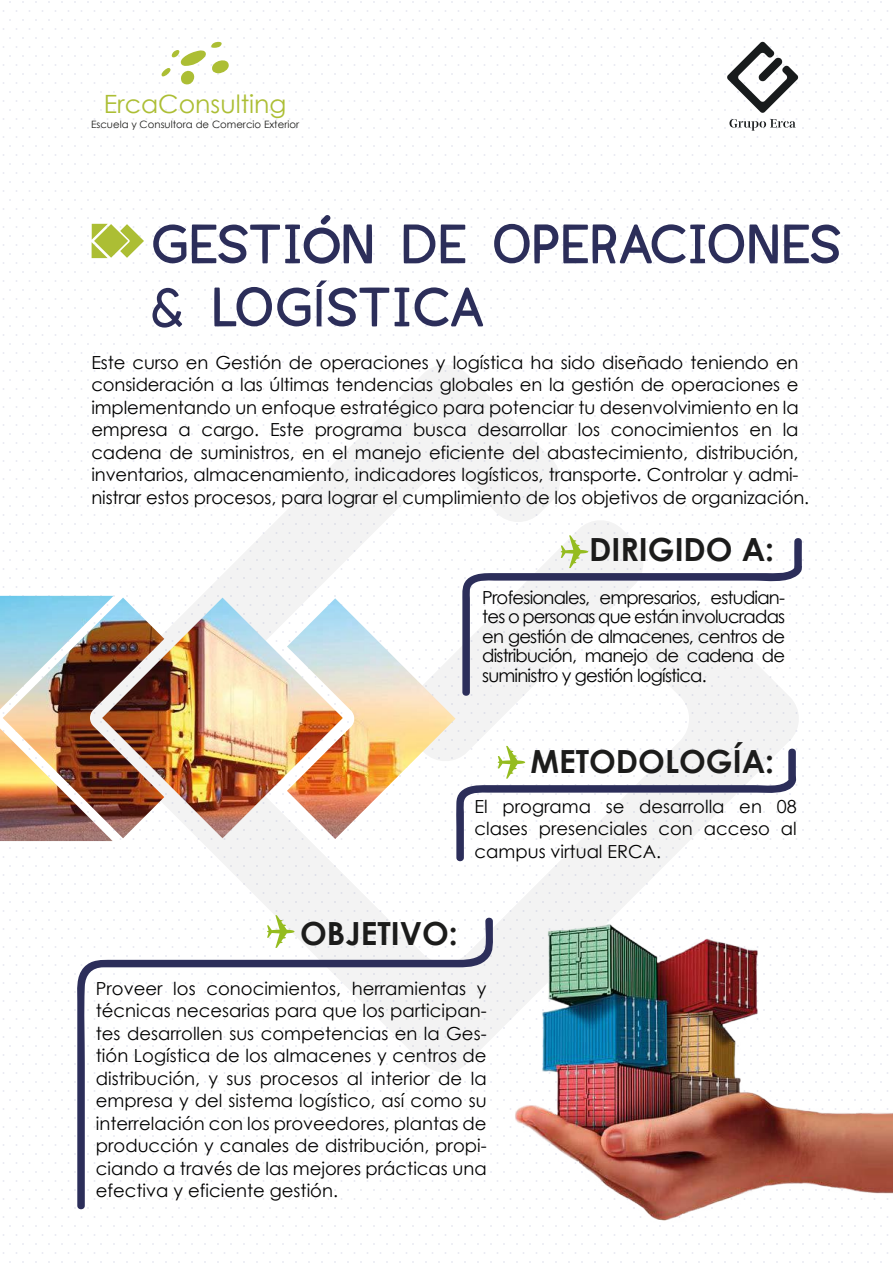
<style>
.page{position:relative;width:893px;height:1263px;background:#fff}
.page>*{position:absolute;margin:0;border:0;box-sizing:border-box;transform-origin:0 0}
.t1{font:55.5px/63px "cream DEMO";letter-spacing:-.025em;color:#2c2e5a}
.t2{font:700 31.95px "Century Gothic";color:#1c1c1b}
.t3{font:25.2px "Century Gothic";color:#acbe34}
.t4{font:18px/22.5px "Century Gothic";letter-spacing:-.005em;color:#000;text-align:justify}
.t5{font:10.2px "Century Gothic";color:#1d1d1b}
.s1{font-family:"Aristotelica Display Trial Dm Bd"}
.s2{font-size:52.5px}
.s3{font-family:"Myriad Pro"}
</style>
<div class="page">
<img style="left:287px;top:604px;width:168px;height:235px">
<img style="left:3px;top:709px;width:99px;height:19px">
<img style="left:102px;top:598px;width:241px;height:240px">
<img style="left:0;top:596px;width:114px;height:113px">
<img style="left:0;top:728px;width:113px;height:113px">
<svg style="left:92px;top:224px;width:52px;height:34px"></svg>
<svg style="left:275px;top:915px;width:20px;height:1px"></svg>
<svg style="left:569px;top:535px;width:19px;height:2px"></svg>
<svg style="left:77px;top:916px;width:417px;height:294px"></svg>
<svg style="left:461px;top:537px;width:341px;height:160px"></svg>
<svg style="left:456px;top:746px;width:341px;height:116px"></svg>
<svg style="left:161px;top:41px;width:68px;height:44px"></svg>
<svg style="left:727px;top:42px;width:71px;height:71px"></svg>
<svg style="left:729px;top:119px;width:67px;height:12px"></svg>
<img style="left:511px;top:922px;width:382px;height:299px">
<h3 class="t3" style="left:104px;top:87px;width:184px">ErcaConsulting</h3>
<p class="t5" style="left:91px;top:117px;width:210px">Escuela y Consultora de Comercio Exterior</p>
<h1 class="t1" style="left:150px;top:215px;width:695px">GESTI<span class="s1">Ó</span>N DE OPERACIONES <span class="s2">&amp;</span> LOG<span class="s3">Í</span>STICA</h1>
<p class="t4" style="left:91px;top:351px;width:719px;text-align:left">Este curso en Gestión de operaciones y logística ha sido diseñado teniendo en consideración a las últimas tendencias globales en la gestión de operaciones e implementando un enfoque estratégico para potenciar tu desenvolvimiento en la empresa a cargo. Este programa busca desarrollar los conocimientos en la cadena de suministros, en el manejo eficiente del abastecimiento, distribución, inventarios, almacenamiento, indicadores logísticos, transporte. Controlar y admi&shy;nistrar estos procesos, para lograr el cumplimiento de los objetivos de organización.</p>
<h2 class="t2" style="left:589px;top:525px;width:187px">DIRIGIDO A:</h2>
<p class="t4" style="left:482px;top:587px;width:305px;line-height:19.5px">Profesionales, empresarios, estudian&shy;tes o personas que están involucradas en gestión de almacenes, centros de distribución, manejo de cadena de suministro y gestión logística.</p>
<h2 class="t2" style="left:530px;top:737px;width:245px">METODOLOGÍA:</h2>
<p class="t4" style="left:475px;top:795px;width:323px">El programa se desarrolla en 08 clases presenciales con acceso al campus virtual ERCA.</p>
<h2 class="t2" style="left:300px;top:909px;width:159px">OBJETIVO:</h2>
<p class="t4" style="left:96px;top:977px;width:392px">Proveer los conocimientos, herramientas y técnicas necesarias para que los participan&shy;tes desarrollen sus competencias en la Ges&shy;tión Logística de los almacenes y centros de distribución, y sus procesos al interior de la empresa y del sistema logístico, así como su interrelación con los proveedores, plantas de producción y canales de distribución, propi&shy;ciando a través de las mejores prácticas una efectiva y eficiente gestión.</p>
</div>
